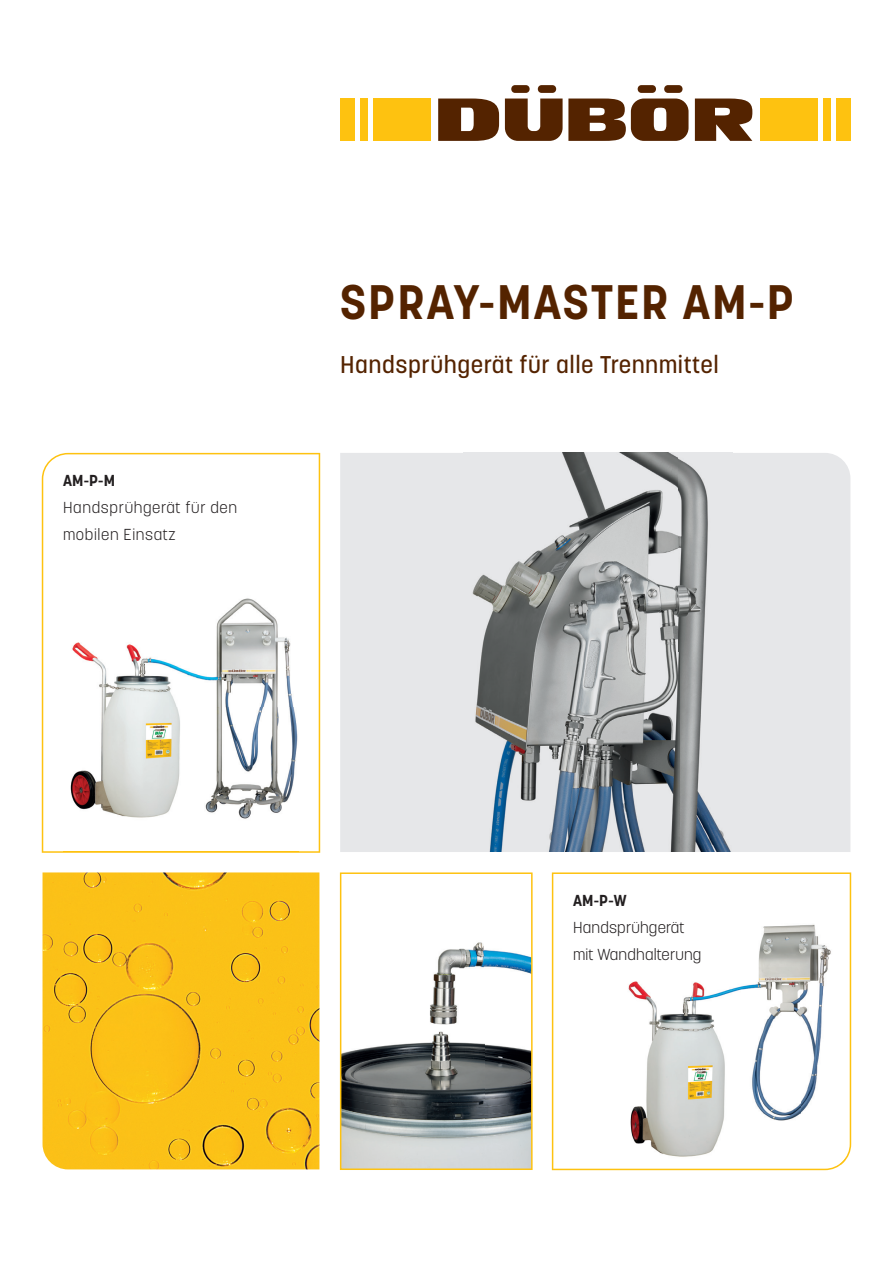
<style>
.page{position:relative;width:893px;height:1263px;background:#fff}
.page>*{position:absolute;margin:0;border:0;box-sizing:border-box;transform-origin:0 0}
.t1{font:700 48px "Korolev";letter-spacing:.04em;color:#542300}
.t2{font:500 24px "Korolev";letter-spacing:.02em;color:#542300}
.t3{font:300 15.75px/27px "Korolev";letter-spacing:.025em;color:#231f20}
.t4{font:700 15.75px "Korolev";color:#231f20}
</style>
<div class="page">
<svg style="left:42px;top:453px;width:278px;height:400px"></svg>
<img style="left:43px;top:872px;width:276px;height:297px">
<svg style="left:552px;top:872px;width:299px;height:298px"></svg>
<svg style="left:438px;top:99px;width:61px;height:42px;background:#6f4629"></svg>
<svg style="left:505px;top:99px;width:183px;height:42px"></svg>
<svg style="left:695px;top:99px;width:57px;height:42px;background:#6f4629"></svg>
<div style="left:638px;top:85px;width:18px;height:8px;background:#542300;border-radius:4px"></div>
<div style="left:664px;top:85px;width:18px;height:8px;background:#542300;border-radius:4px"></div>
<div style="left:511px;top:85px;width:19px;height:8px;background:#542300;border-radius:4px"></div>
<div style="left:538px;top:85px;width:18px;height:8px;background:#542300;border-radius:4px"></div>
<div style="left:836px;top:98px;width:14px;height:43px;background:#fec210"></div>
<div style="left:823px;top:98px;width:7px;height:43px;background:#fec210"></div>
<div style="left:760px;top:98px;width:58px;height:43px;background:#fec210"></div>
<div style="left:340px;top:98px;width:15px;height:43px;background:#fec210"></div>
<div style="left:360px;top:98px;width:8px;height:43px;background:#fec210"></div>
<div style="left:373px;top:98px;width:57px;height:43px;background:#fec210"></div>
<img style="left:63px;top:564px;width:236px;height:288px">
<img style="left:343px;top:942px;width:187px;height:225px">
<div style="left:340px;top:872px;width:193px;height:298px;border:2px solid #fec210"></div>
<img style="left:620px;top:875px;width:225px;height:289px">
<svg style="left:839px;top:1158px;width:6px;height:6px"></svg>
<div style="left:340px;top:453px;width:510px;height:399px;background:#e6e7e9"></div>
<img style="left:464px;top:453px;width:269px;height:399px">
<p class="t4" style="left:63px;top:471px;width:54px">AM-P-M</p>
<p class="t3" style="left:63px;top:494px;width:176px">Handsprühgerät für den mobilen Einsatz</p>
<h1 class="t1" style="left:340px;top:272px;width:456px">SPRAY-MASTER AM-P</h1>
<h2 class="t2" style="left:340px;top:350px;width:380px">Handsprühgerät für alle Trennmittel</h2>
<p class="t4" style="left:573px;top:890px;width:55px">AM-P-W</p>
<p class="t3" style="left:573px;top:914px;width:130px">Handsprühgerät mit Wandhalterung</p>
</div>
